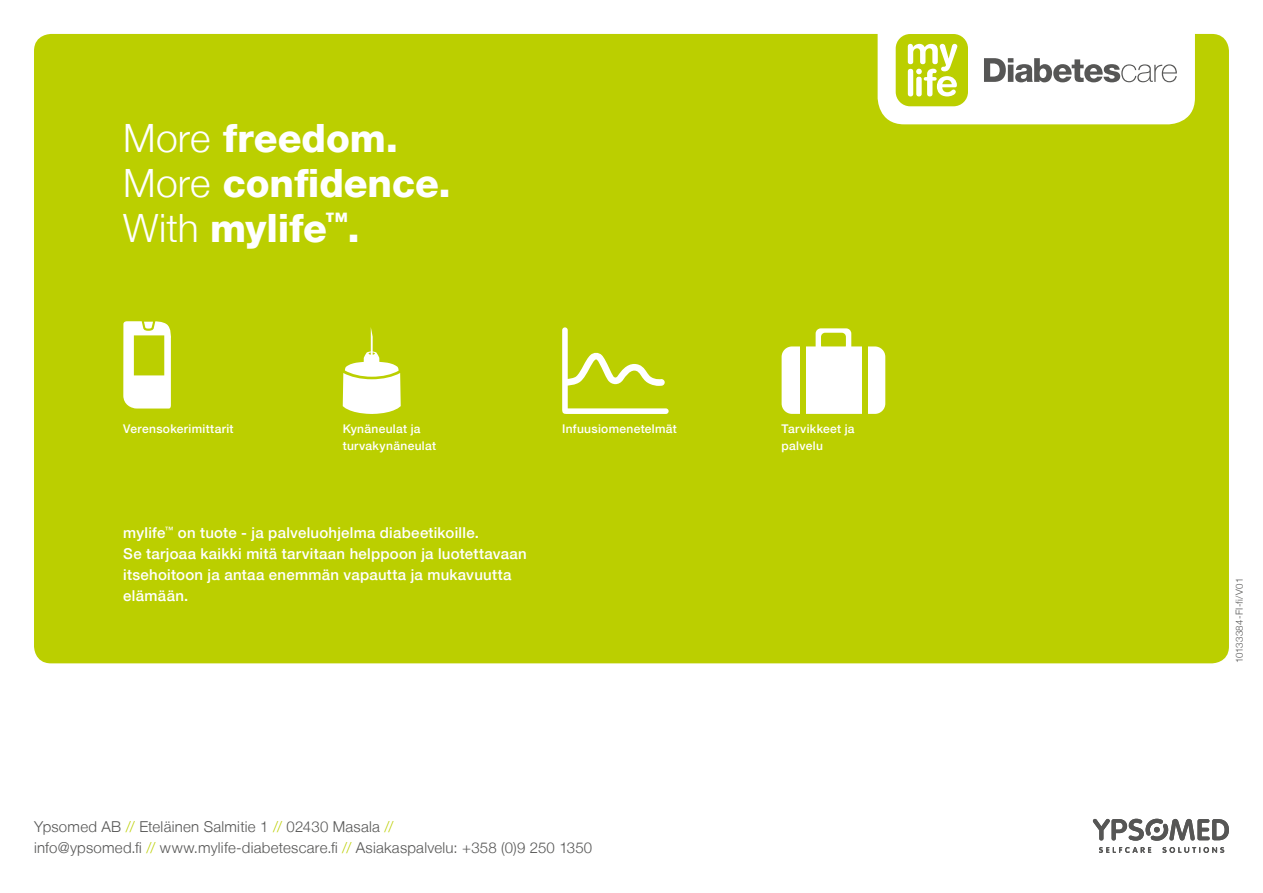
<style>
.page{position:relative;width:1263px;height:893px;background:#fff}
.page>*{position:absolute;margin:0;border:0;box-sizing:border-box;transform-origin:0 0}
.t1{font:800 39px/45px "Helvetica Neue LT";letter-spacing:-.005em;color:#fff}
.t2{font:500 15px/21px "Helvetica Neue LT";letter-spacing:.02em;color:#fff}
.t3{font:300 15px/21px "Helvetica Neue LT";letter-spacing:.02em;color:#565655}
.t4{font:500 12px/17.2px "Helvetica Neue LT";letter-spacing:.025em;color:#fff}
.t5{font:300 9.75px "Helvetica Neue LT";letter-spacing:.025em;color:#565655}
.s1{font-weight:300}
.s2{color:#bbcf00}
</style>
<div class="page">
<div style="left:34px;top:34px;width:1195px;height:629px;background:#bbcf00;border-radius:17px"></div>
<svg style="left:1099px;top:847px;width:52px;height:6px"></svg>
<svg style="left:1162px;top:847px;width:62px;height:6px"></svg>
<svg style="left:1093px;top:819px;width:136px;height:22px"></svg>
<svg style="left:782px;top:328px;width:103px;height:86px"></svg>
<div style="left:800px;top:345px;width:6px;height:69px;background:#bbcf00"></div>
<div style="left:862px;top:345px;width:6px;height:69px;background:#bbcf00"></div>
<svg style="left:562px;top:327px;width:107px;height:87px"></svg>
<svg style="left:123px;top:321px;width:48px;height:87px"></svg>
<svg style="left:343px;top:327px;width:58px;height:87px"></svg>
<div style="left:878px;top:0;width:317px;height:124px;background:#fff;border-radius:27px"></div>
<div style="left:896px;top:34px;width:72px;height:72px;background:#bbcf00;border-radius:14px"></div>
<svg style="left:908px;top:44px;width:49px;height:52px"></svg>
<svg style="left:984px;top:58px;width:193px;height:24px"></svg>
<h1 class="t1" style="left:123px;top:115px;width:329px"><span class="s1">More</span> freedom.<br><span class="s1">More</span> confidence.<br><span class="s1">With</span> mylife<sup>™</sup>.</h1>
<p class="t4" style="left:123px;top:420px;width:112px">Verensokerimittarit</p>
<p class="t4" style="left:343px;top:420px;width:95px">Kynäneulat ja turvakynäneulat</p>
<p class="t4" style="left:562px;top:420px;width:116px">Infuusiomenetelmät</p>
<p class="t4" style="left:781px;top:420px;width:75px">Tarvikkeet ja palvelu</p>
<p class="t2" style="left:123px;top:522px;width:405px">mylife<sup>™</sup> on tuote - ja palveluohjelma diabeetikoille.<br>Se tarjoaa kaikki mitä tarvitaan helppoon ja luotettavaan itsehoitoon ja antaa enemmän vapautta ja muka vuutta elämään.</p>
<p class="t3" style="left:34px;top:816px;width:560px">Ypsomed AB <span class="s2">//</span> Eteläinen Salmitie 1 <span class="s2">//</span> 02430 Masala <span class="s2">//<br></span>info@ypsomed.fi <span class="s2">//</span> www.mylife-diabetescare.fi <span class="s2">//</span> Asiakaspalvelu: +358 (0)9 250 1350</p>
<p class="t5" style="left:1233px;top:663px;width:87px;rotate:-90deg">10133384-FI-fi/V01</p>
</div>
